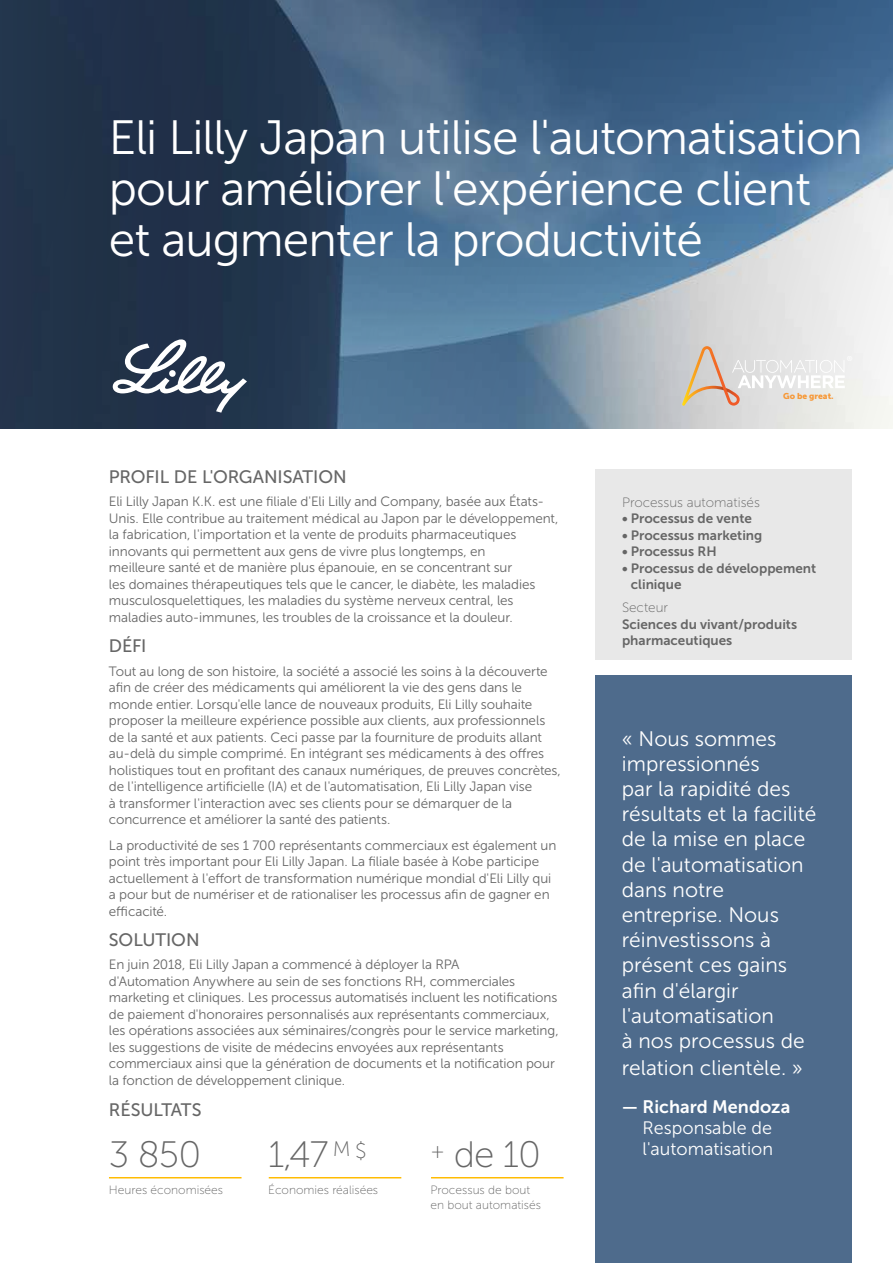
<style>
.page{position:relative;width:893px;height:1263px;background:#fff}
.page>*{position:absolute;margin:0;border:0;box-sizing:border-box;transform-origin:0 0}
.t1{font:48px/51px "Museo Sans 300";letter-spacing:-.02em;color:#fff}
.t2{font:36.75px "Museo Sans 100";letter-spacing:-.025em;color:#666}
.t3{font:21px/25.3px "Museo Sans 300";color:#fff}
.t4{font:18px "Museo Sans 500";letter-spacing:-.005em;color:#666}
.t5{font:18px/21px "Museo Sans 300";color:#fff}
.t6{font:18px "Museo Sans 700";color:#fff}
.t7{font:13.5px/16.5px "Museo Sans 300";letter-spacing:-.01em;color:#666}
.t8{font:13.5px/16.5px "Museo Sans 700";color:#666}
.t9{font:13.5px "Museo Sans 100";color:#666}
.t10{font:12px/14.4px "Museo Sans 100";color:#666}
.t11{font:8.4px "Museo Sans 900";color:#f79837}
</style>
<div class="page">
<img style="left:0;top:1px;width:893px;height:428px">
<svg style="left:682px;top:346px;width:163px;height:60px;background:#e2dcd6"></svg>
<div style="left:595px;top:469px;width:256px;height:191px;background:#e8e8e8"></div>
<hr style="left:269px;top:1177px;width:132px;height:1px;background:#ffbc03">
<hr style="left:431px;top:1177px;width:133px;height:1px;background:#ffbc03">
<hr style="left:109px;top:1177px;width:133px;height:1px;background:#ffbc03">
<div style="left:595px;top:676px;width:256px;height:587px;background:#4e6b8c"></div>
<svg style="left:113px;top:339px;width:134px;height:74px"></svg>
<h1 class="t1" style="left:109px;top:113px;width:756px">Eli Lilly Japan utilise l'automatisation pour améliorer l'expérience client et augmenter la productivité</h1>
<h3 class="t4" style="left:109px;top:467px;width:239px">PROFIL DE L'ORGANISATION</h3>
<p class="t7" style="left:109px;top:493px;width:451px">Eli Lilly Japan K.K. est une filiale d'Eli Lilly and Company, basée aux États-Unis. Elle contribue au traitement médical au Japon par le développement, la fabrication, l'importation et la vente de produits pharmaceutiques innovants qui permettent aux gens de vivre plus longtemps, en<br>meilleure santé et de manière plus épanouie, en se concentrant sur<br>les domaines thérapeutiques tels que le cancer, le diabète, les maladies musculosquelettiques, les maladies du système nerveux central, les maladies auto-immunes, les troubles de la croissance et la douleur.</p>
<h3 class="t4" style="left:109px;top:636px;width:39px">DÉFI</h3>
<p class="t7" style="left:109px;top:663px;width:453px">Tout au long de son histoire, la société a associé les soins à la découverte afin de créer des médicaments qui améliorent la vie des gens dans le monde entier. Lorsqu'elle lance de nouveaux produits, Eli Lilly souhaite proposer la meilleure expérience possible aux clients, aux professionnels de la santé et aux patients. Ceci passe par la fourniture de produits allant au-delà du simple comprimé. En intégrant ses médicaments à des offres holistiques tout en profitant des canaux numériques, de preuves concrètes, de l'intelligence artificielle (IA) et de l'automatisation, Eli Lilly Japan vise<br>à transformer l'interaction avec ses clients pour se démarquer de la concurrence et améliorer la santé des patients.</p>
<p class="t7" style="left:109px;top:837px;width:449px">La productivité de ses 1 700 représentants commerciaux est également un point très important pour Eli Lilly Japan. La filiale basée à Kobe participe actuellement à l'effort de transformation numérique mondial d'Eli Lilly qui a pour but de numériser et de rationaliser les processus afin de gagner en efficacité.</p>
<h3 class="t4" style="left:109px;top:930px;width:92px">SOLUTION</h3>
<p class="t7" style="left:109px;top:957px;width:451px">En juin 2018, Eli Lilly Japan a commencé à déployer la RPA<br>d'Automation Anywhere au sein de ses fonctions RH, commerciales marketing et cliniques. Les processus automatisés incluent les notifications de paiement d'honoraires personnalisés aux représentants commerciaux, les opérations associées aux séminaires/congrès pour le service marketing, les suggestions de visite de médecins envoyées aux représentants commerciaux ainsi que la génération de documents et la notification pour la fonction de développement clinique.</p>
<h3 class="t4" style="left:109px;top:1099px;width:94px">RÉSULTATS</h3>
<h2 class="t2" style="left:109px;top:1134px;width:94px">3 850</h2>
<p class="t10" style="left:109px;top:1183px;width:116px">Heures économisées</p>
<h2 class="t2" style="left:268px;top:1134px;width:100px">1,47 <sup>M</sup> <sup>$</sup></h2>
<h2 class="t2" style="left:430px;top:1134px;width:112px"><sup>+</sup> de 10</h2>
<p class="t10" style="left:268px;top:1183px;width:111px">Économies réalisées</p>
<p class="t10" style="left:430px;top:1183px;width:112px">Processus de bout en bout automatisés</p>
<p class="t11" style="left:783px;top:391px;width:52px">Go be great.</p>
<p class="t9" style="left:622px;top:495px;width:139px">Processus automatisés</p>
<p class="t8" style="left:622px;top:510px;width:131px">• Processus de vente</p>
<p class="t8" style="left:622px;top:527px;width:142px">• Processus marketing</p>
<p class="t8" style="left:622px;top:543px;width:96px">• Processus RH</p>
<p class="t8" style="left:631px;top:560px;width:187px;text-indent:-9px">• Processus de développement clinique</p>
<p class="t9" style="left:622px;top:600px;width:48px">Secteur</p>
<p class="t8" style="left:622px;top:616px;width:177px">Sciences du vivant/produits pharmaceutiques</p>
<p class="t3" style="left:622px;top:726px;width:196px">« Nous sommes impressionnés<br>par la rapidité des résultats et la facilité de la mise en place de l'automatisation dans notre entreprise. Nous réinvestissons à présent ces gains afin d'élargir l'automatisation<br>à nos processus de relation clientèle. »</p>
<h3 class="t6" style="left:622px;top:1097px;width:170px">— Richard Mendoza</h3>
<h3 class="t5" style="left:643px;top:1118px;width:132px">Responsable de l'automatisation</h3>
</div>
